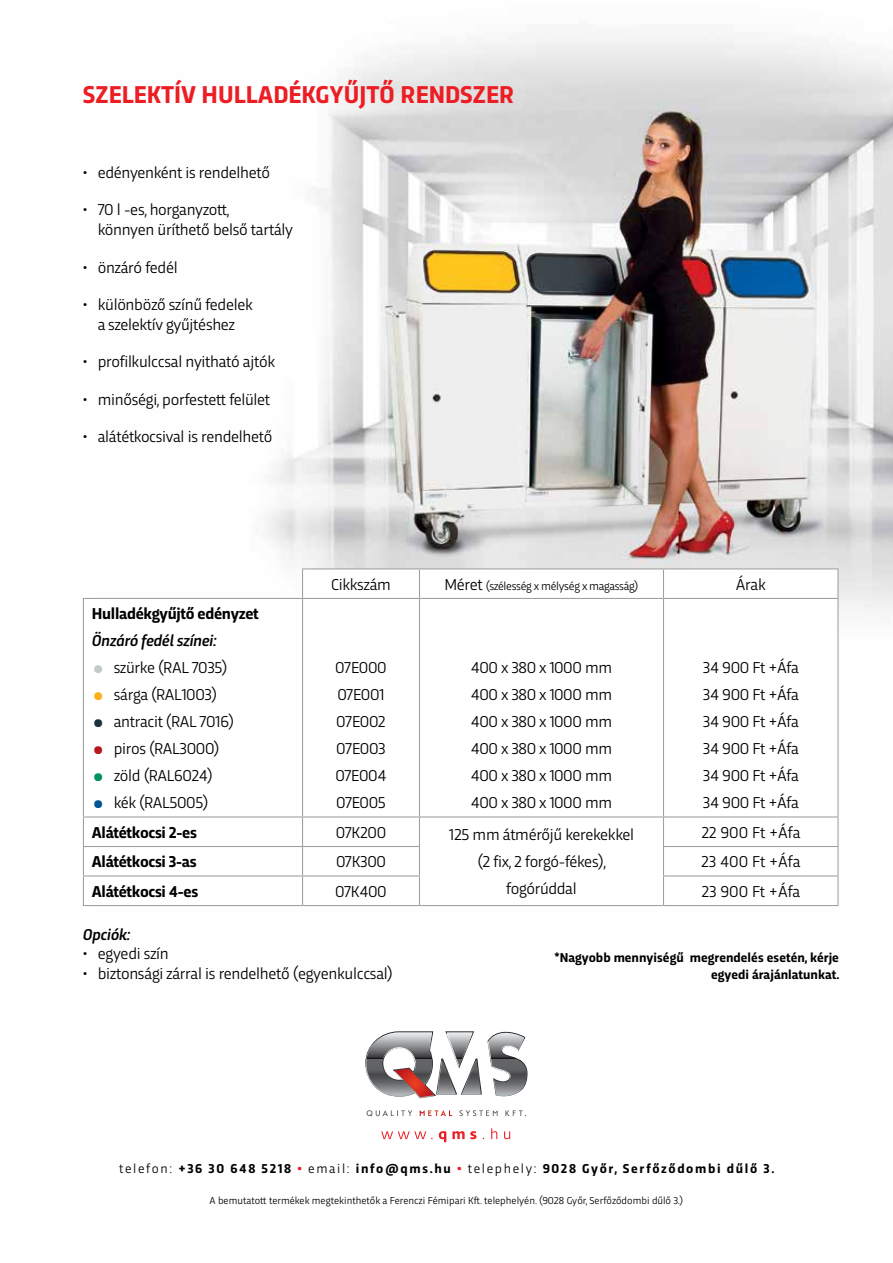
<style>
.page{position:relative;width:893px;height:1263px;background:#fff}
.page>*{position:absolute;margin:0;border:0;box-sizing:border-box;transform-origin:0 0}
.t1{font:700 25.5px "Trasandina";color:#ed1d24}
.t2{font:16.5px/27px "Trasandina";letter-spacing:-.02em;color:#000}
.t3{font:700 16.5px "Trasandina";letter-spacing:-.02em;color:#000}
.t4{font:16.5px "Trasandina";color:#000}
.t5{font:italic 500 16.5px "Trasandina";letter-spacing:-.02em;color:#000}
.t6{font:700 13.5px "Trasandina";letter-spacing:.12em;color:#000}
.t7{font:700 13.5px/16.2px "Trasandina";color:#000;text-align:right}
.t8{font:12px "Trasandina";letter-spacing:-.03em;color:#000}
.t9{font:10.5px "Trasandina";color:#000}
.s1{font-size:45px;color:#c1cac7}
.s2{font-size:45px;color:#fcaf17}
.s3{font-size:45px;color:#1b323e}
.s4{font-size:45px;color:#b5191e}
.s5{font-size:45px;color:#00925f}
.s6{font-size:45px;color:#005596}
.s7{font-size:16.5px}
.s8{font-weight:400}
.s9{color:#ed1d24}
</style>
<div class="page">
<img style="left:267px;top:37px;width:626px;height:869px">
<svg style="left:84px;top:569px;width:753px;height:336px"></svg>
<hr style="left:302px;top:568px;width:117px;height:1px;background:#9d9fa2">
<svg style="left:302px;top:569px;width:1px;height:29px"></svg>
<hr style="left:419px;top:568px;width:244px;height:1px;background:#9d9fa2">
<svg style="left:419px;top:569px;width:1px;height:29px"></svg>
<hr style="left:663px;top:568px;width:175px;height:1px;background:#9d9fa2">
<svg style="left:663px;top:569px;width:1px;height:29px"></svg>
<svg style="left:837px;top:569px;width:1px;height:29px"></svg>
<hr style="left:83px;top:598px;width:220px;height:1px;background:#9d9fa2">
<hr style="left:83px;top:599px;width:1px;height:217px;background:#9d9fa2">
<hr style="left:303px;top:598px;width:116px;height:1px;background:#9d9fa2">
<hr style="left:302px;top:599px;width:1px;height:217px;background:#9d9fa2">
<hr style="left:419px;top:598px;width:244px;height:1px;background:#9d9fa2">
<hr style="left:419px;top:599px;width:1px;height:217px;background:#9d9fa2">
<hr style="left:663px;top:598px;width:175px;height:1px;background:#9d9fa2">
<hr style="left:663px;top:599px;width:1px;height:217px;background:#9d9fa2">
<hr style="left:837px;top:599px;width:1px;height:217px;background:#9d9fa2">
<hr style="left:83px;top:816px;width:220px;height:1px;background:#9d9fa2">
<hr style="left:303px;top:816px;width:116px;height:1px;background:#9d9fa2">
<hr style="left:419px;top:816px;width:244px;height:1px;background:#9d9fa2">
<hr style="left:419px;top:905px;width:244px;height:1px;background:#9d9fa2">
<hr style="left:663px;top:816px;width:175px;height:1px;background:#9d9fa2">
<hr style="left:83px;top:846px;width:220px;height:1px;background:#9d9fa2">
<hr style="left:303px;top:846px;width:117px;height:1px;background:#9d9fa2">
<hr style="left:663px;top:846px;width:175px;height:1px;background:#9d9fa2">
<hr style="left:83px;top:875px;width:220px;height:1px;background:#9d9fa2">
<svg style="left:83px;top:817px;width:1px;height:88px"></svg>
<hr style="left:303px;top:875px;width:117px;height:1px;background:#9d9fa2">
<svg style="left:302px;top:817px;width:1px;height:88px"></svg>
<svg style="left:419px;top:817px;width:1px;height:88px"></svg>
<hr style="left:83px;top:905px;width:220px;height:1px;background:#9d9fa2">
<hr style="left:303px;top:905px;width:116px;height:1px;background:#9d9fa2">
<hr style="left:663px;top:875px;width:175px;height:1px;background:#9d9fa2">
<svg style="left:663px;top:817px;width:1px;height:88px"></svg>
<svg style="left:837px;top:817px;width:1px;height:88px"></svg>
<hr style="left:663px;top:905px;width:175px;height:1px;background:#9d9fa2">
<svg style="left:459px;top:1110px;width:67px;height:6px"></svg>
<svg style="left:420px;top:1110px;width:32px;height:6px"></svg>
<svg style="left:367px;top:1110px;width:45px;height:6px"></svg>
<svg style="left:365px;top:1031px;width:163px;height:68px"></svg>
<svg style="left:381px;top:1128px;width:129px;height:14px"></svg>
<h1 class="t1" style="left:83px;top:75px;width:432px">SZELEKTÍV HULLADÉKGYŰJTŐ RENDSZER</h1>
<p class="t2" style="left:83px;top:157px;width:189px">• edényenként is rendelhető</p>
<p class="t2" style="left:98px;top:199px;width:197px;line-height:19.8px;text-indent:-15px">• 70 l -es, horganyzott,<br>könnyen üríthető belső tartály</p>
<p class="t2" style="left:83px;top:252px;width:96px">• önzáró fedél</p>
<p class="t2" style="left:83px;top:293px;width:171px;line-height:19.8px;text-align:center">• különböző színű fedelek a szelektív gyűjtéshez</p>
<p class="t2" style="left:83px;top:347px;width:194px">• profilkulccsal nyitható ajtók</p>
<p class="t2" style="left:83px;top:385px;width:189px">• minőségi, porfestett felület</p>
<p class="t2" style="left:83px;top:422px;width:191px">• alátétkocsival is rendelhető</p>
<p class="t3" style="left:92px;top:602px;width:169px">Hulladékgyűjtő edényzet</p>
<p class="t5" style="left:92px;top:628px;width:126px">Önzáró fedél színei:</p>
<p class="t2" style="left:92px;top:653px;width:137px"><span class="s1">•</span> szürke (RAL 7035)</p>
<p class="t2" style="left:92px;top:680px;width:127px"><span class="s2">•</span> sárga (RAL1003)</p>
<p class="t2" style="left:92px;top:707px;width:144px"><span class="s3">•</span> antracit (RAL 7016)</p>
<p class="t2" style="left:92px;top:734px;width:129px"><span class="s4">•</span> piros (RAL3000)</p>
<p class="t2" style="left:92px;top:761px;width:122px"><span class="s5">•</span> zöld (RAL6024)</p>
<p class="t2" style="left:92px;top:788px;width:118px"><span class="s6">•</span> kék (RAL5005)</p>
<p class="t2" style="left:331px;top:570px;width:61px">Cikkszám</p>
<p class="t8" style="left:445px;top:577px;width:195px"><span class="s7">Méret</span> (szélesség x mélység x magasság)</p>
<p class="t2" style="left:736px;top:570px;width:31px">Árak</p>
<p class="t2" style="left:335px;top:653px;width:53px">07E000<br>07E001<br>07E002<br>07E003<br>07E004<br>07E005</p>
<p class="t2" style="left:471px;top:653px;width:143px;text-align:justify">400 x 380 x 1000 mm 400 x 380 x 1000 mm 400 x 380 x 1000 mm 400 x 380 x 1000 mm 400 x 380 x 1000 mm 400 x 380 x 1000 mm</p>
<p class="t2" style="left:703px;top:653px;width:98px;text-align:justify">34 900 Ft +Áfa 34 900 Ft +Áfa 34 900 Ft +Áfa 34 900 Ft +Áfa 34 900 Ft +Áfa 34 900 Ft +Áfa</p>
<p class="t3" style="left:92px;top:820px;width:107px">Alátétkocsi 2-es</p>
<p class="t2" style="left:336px;top:818px;width:52px">07K200</p>
<p class="t2" style="left:449px;top:820px;width:187px;text-align:center">125 mm átmérőjű kerekekkel (2 fix, 2 forgó-fékes), fogórúddal</p>
<p class="t4" style="left:701px;top:820px;width:101px">22 900 Ft +Áfa</p>
<p class="t3" style="left:92px;top:850px;width:106px">Alátétkocsi 3-as</p>
<p class="t2" style="left:336px;top:847px;width:52px">07K300</p>
<p class="t4" style="left:701px;top:850px;width:101px">23 400 Ft +Áfa</p>
<p class="t3" style="left:92px;top:879px;width:108px">Alátétkocsi 4-es</p>
<p class="t2" style="left:335px;top:877px;width:53px">07K400</p>
<p class="t4" style="left:701px;top:879px;width:100px">23 900 Ft +Áfa</p>
<p class="t5" style="left:83px;top:922px;width:49px">Opciók:</p>
<p class="t2" style="left:83px;top:939px;width:87px">• egyedi szín</p>
<p class="t2" style="left:83px;top:959px;width:312px">• biztonsági zárral is rendelhető (egyenkulccsal)</p>
<p class="t7" style="left:555px;top:949px;width:286px">*Nagyobb mennyiségű megrendelés esetén, kérje egyedi árajánlatunkat.</p>
<p class="t6" style="left:119px;top:1159px;width:657px"><span class="s8">telefon:</span> +36 30 648 5218 <span class="s9">•</span> <span class="s8">email:</span> info@qms.hu <span class="s9">•</span> <span class="s8">telephely:</span> 9028 Győr, Serfőződombi dűlő 3.</p>
<p class="t9" style="left:210px;top:1193px;width:475px">A bemutatott termékek megtekinthetők a Ferenczi Fémipari Kft. telephelyén. (9028 Győr, Serfőződombi dűlő 3.)</p>
</div>
